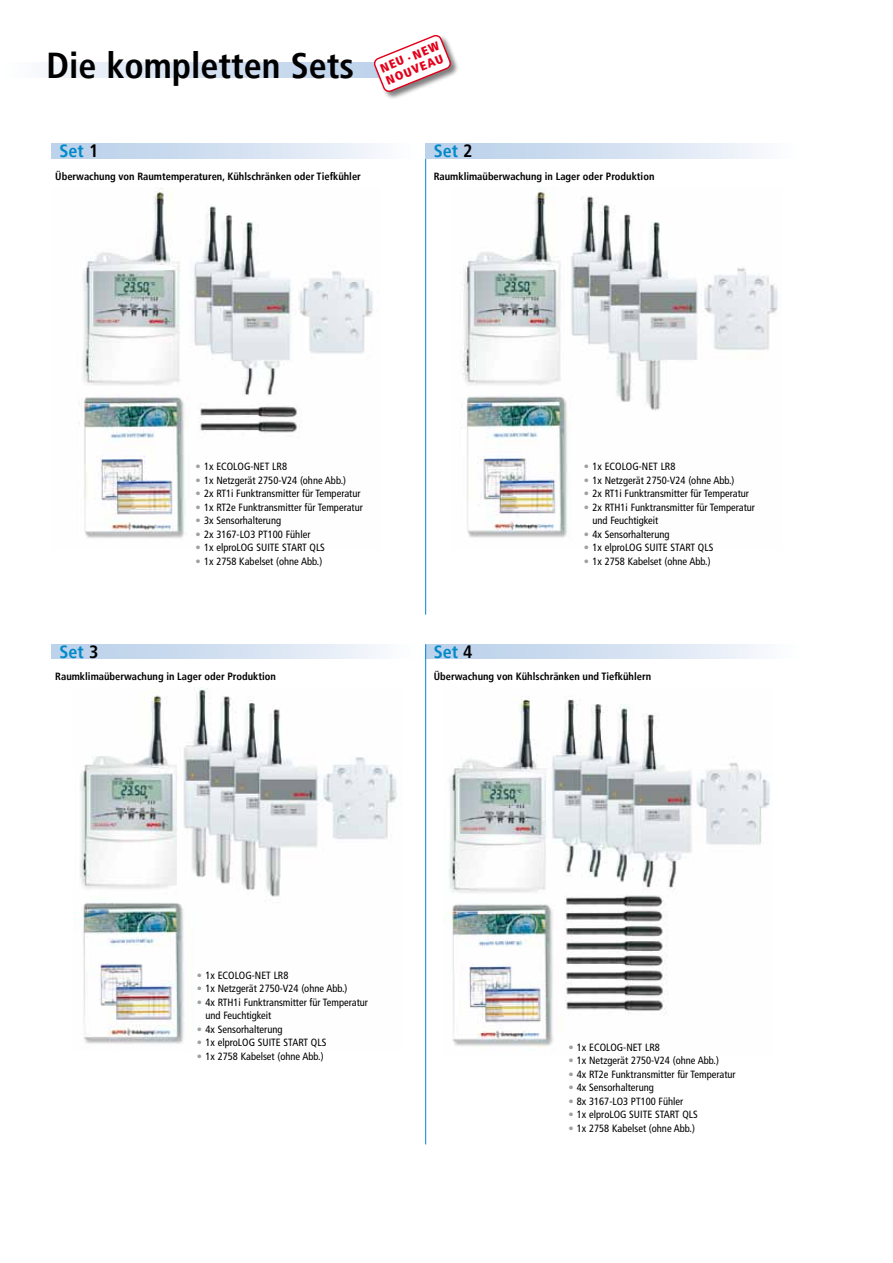
<style>
.page{position:relative;width:893px;height:1263px;background:#fff}
.page>*{position:absolute;margin:0;border:0;box-sizing:border-box;transform-origin:0 0}
.t1{font:700 condensed 36px "Frutiger LT";color:#000}
.t2{font:700 condensed 18px "Frutiger LT";color:#0089c8}
.t3{font:900 condensed 12.3px/13.2px "Frutiger";color:#e2001a}
.t4{font:condensed 10.5px/13.5px "Frutiger LT";color:#000}
.t5{font:700 condensed 10.5px "Frutiger LT";color:#000}
.s1{color:#000}
.s2{color:#9d9fa1}
</style>
<div class="page">
<hr style="left:425px;top:144px;width:1px;height:471px;background:#0089c8">
<svg style="left:46px;top:63px;width:326px;height:15px"></svg>
<svg style="left:51px;top:144px;width:329px;height:15px"></svg>
<svg style="left:425px;top:144px;width:337px;height:15px"></svg>
<svg style="left:51px;top:644px;width:329px;height:15px"></svg>
<svg style="left:426px;top:644px;width:336px;height:15px"></svg>
<hr style="left:425px;top:644px;width:1px;height:500px;background:#0089c8">
<div style="left:374px;top:35px;width:85px;height:66px;background:#000;opacity:.5"></div>
<svg style="left:372px;top:35px;width:80px;height:59px"></svg>
<img style="left:79px;top:187px;width:294px;height:351px">
<img style="left:460px;top:187px;width:318px;height:351px">
<img style="left:73px;top:687px;width:324px;height:357px">
<img style="left:443px;top:696px;width:327px;height:351px">
<h1 class="t1" style="left:46px;top:44px;width:309px">Die kompletten Sets</h1>
<p class="t3" style="left:378px;top:63px;width:64px;rotate:-22deg">NEU · NEW<br>NOUVEAU</p>
<h2 class="t2" style="left:60px;top:140px;width:40px">Set <span class="s1">1</span></h2>
<h2 class="t2" style="left:434px;top:140px;width:40px">Set <span class="s1">2</span></h2>
<p class="t5" style="left:55px;top:170px;width:307px">Überwachung von Raumtemperaturen, Kühlschränken oder Tiefkühler</p>
<p class="t5" style="left:434px;top:170px;width:222px">Raumklimaüberwachung in Lager oder Produktion</p>
<p class="t4" style="left:196px;top:460px;width:93px"><span class="s2">•</span> 1x ECOLOG-NET LR8</p>
<p class="t4" style="left:196px;top:473px;width:152px"><span class="s2">•</span> 1x Netzgerät 2750-V24 (ohne Abb.)</p>
<p class="t4" style="left:196px;top:487px;width:166px"><span class="s2">•</span> 2x RT1i Funktransmitter für Temperatur</p>
<p class="t4" style="left:196px;top:500px;width:169px"><span class="s2">•</span> 1x RT2e Funktransmitter für Temperatur</p>
<p class="t4" style="left:196px;top:514px;width:87px"><span class="s2">•</span> 3x Sensorhalterung</p>
<p class="t4" style="left:196px;top:527px;width:116px"><span class="s2">•</span> 2x 3167-LO3 PT100 Fühler</p>
<p class="t4" style="left:196px;top:541px;width:131px"><span class="s2">•</span> 1x elproLOG SUITE START QLS</p>
<p class="t4" style="left:196px;top:554px;width:128px"><span class="s2">•</span> 1x 2758 Kabelset (ohne Abb.)</p>
<h2 class="t2" style="left:60px;top:641px;width:40px">Set <span class="s1">3</span></h2>
<h2 class="t2" style="left:434px;top:641px;width:40px">Set <span class="s1">4</span></h2>
<p class="t4" style="left:584px;top:460px;width:93px"><span class="s2">•</span> 1x ECOLOG-NET LR8</p>
<p class="t4" style="left:584px;top:473px;width:152px"><span class="s2">•</span> 1x Netzgerät 2750-V24 (ohne Abb.)</p>
<p class="t4" style="left:584px;top:487px;width:166px"><span class="s2">•</span> 2x RT1i Funktransmitter für Temperatur</p>
<p class="t4" style="left:592px;top:500px;width:164px;text-indent:-9px"><span class="s2">•</span> 2x RTH1i Funktransmitter für Temperatur und Feuchtigkeit</p>
<p class="t4" style="left:584px;top:527px;width:87px"><span class="s2">•</span> 4x Sensorhalterung</p>
<p class="t4" style="left:584px;top:541px;width:131px"><span class="s2">•</span> 1x elproLOG SUITE START QLS</p>
<p class="t4" style="left:584px;top:554px;width:128px"><span class="s2">•</span> 1x 2758 Kabelset (ohne Abb.)</p>
<p class="t5" style="left:55px;top:670px;width:222px">Raumklimaüberwachung in Lager oder Produktion</p>
<p class="t5" style="left:434px;top:670px;width:219px">Überwachung von Kühlschränken und Tiefkühlern</p>
<p class="t4" style="left:197px;top:968px;width:93px"><span class="s2">•</span> 1x ECOLOG-NET LR8</p>
<p class="t4" style="left:197px;top:982px;width:152px"><span class="s2">•</span> 1x Netzgerät 2750-V24 (ohne Abb.)</p>
<p class="t4" style="left:205px;top:995px;width:164px;text-indent:-9px"><span class="s2">•</span> 4x RTH1i Funktransmitter für Temperatur und Feuchtigkeit</p>
<p class="t4" style="left:197px;top:1022px;width:87px"><span class="s2">•</span> 4x Sensorhalterung</p>
<p class="t4" style="left:197px;top:1036px;width:131px"><span class="s2">•</span> 1x elproLOG SUITE START QLS</p>
<p class="t4" style="left:197px;top:1049px;width:128px"><span class="s2">•</span> 1x 2758 Kabelset (ohne Abb.)</p>
<p class="t4" style="left:568px;top:1040px;width:93px"><span class="s2">•</span> 1x ECOLOG-NET LR8</p>
<p class="t4" style="left:568px;top:1054px;width:152px"><span class="s2">•</span> 1x Netzgerät 2750-V24 (ohne Abb.)</p>
<p class="t4" style="left:568px;top:1067px;width:169px"><span class="s2">•</span> 4x RT2e Funktransmitter für Temperatur</p>
<p class="t4" style="left:568px;top:1081px;width:87px"><span class="s2">•</span> 4x Sensorhalterung</p>
<p class="t4" style="left:568px;top:1094px;width:116px"><span class="s2">•</span> 8x 3167-LO3 PT100 Fühler</p>
<p class="t4" style="left:568px;top:1108px;width:131px"><span class="s2">•</span> 1x elproLOG SUITE START QLS</p>
<p class="t4" style="left:568px;top:1121px;width:128px"><span class="s2">•</span> 1x 2758 Kabelset (ohne Abb.)</p>
</div>
